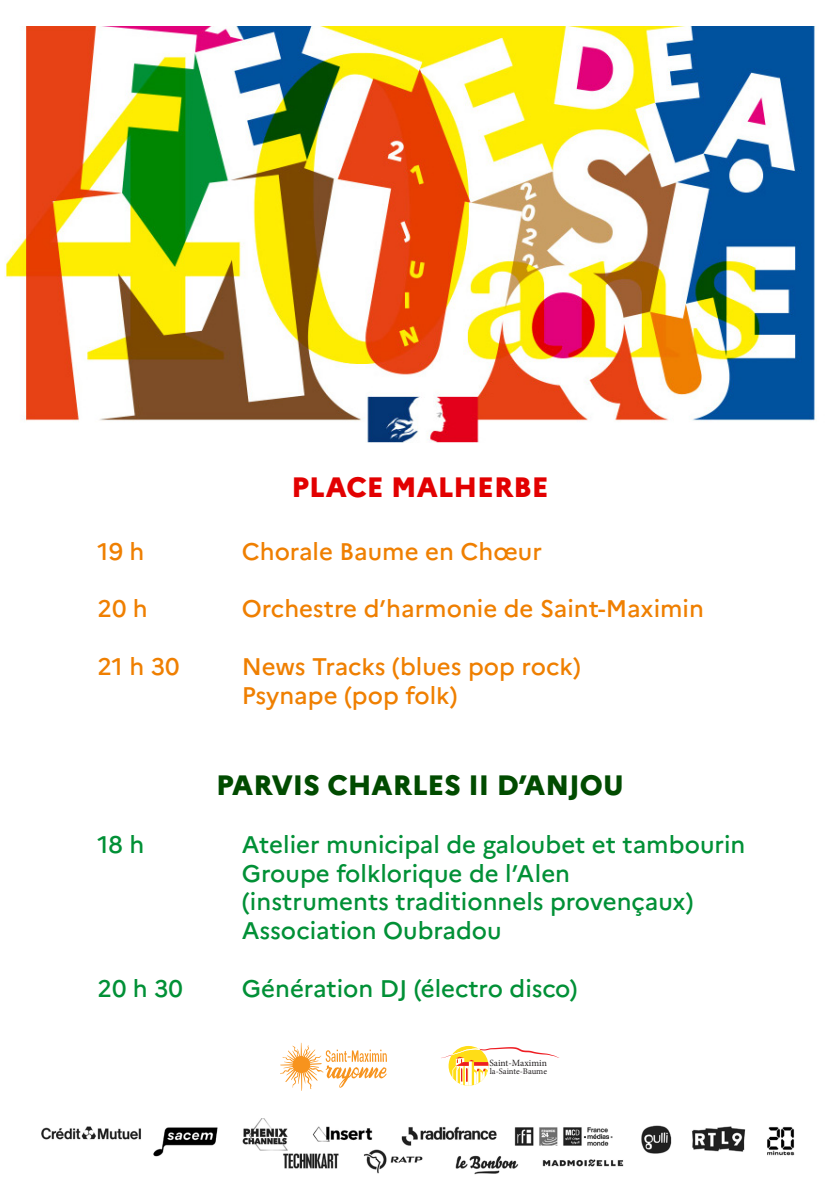
<style>
.page{position:relative;width:840px;height:1191px;background:#fff}
.page>*{position:absolute;margin:0;border:0;box-sizing:border-box;transform-origin:0 0}
.t1{font:800 28px "Marianne";color:#014b00}
.t2{font:800 28px "Marianne";color:#e20001}
.t3{font:500 24px/28.8px "Marianne";color:#019036}
.t4{font:500 24px/28.8px "Marianne";color:#ef7f01}
.t5{font:9.6px "Minion Pro";color:#231f20}
.t6{font:8.6px "Minion Pro";color:#231f20}
</style>
<div class="page">
<img style="left:6px;top:26px;width:810px;height:416px">
<img style="left:41px;top:1119px;width:754px;height:56px">
<svg style="left:441px;top:1046px;width:118px;height:39px"></svg>
<svg style="left:280px;top:1042px;width:107px;height:49px"></svg>
<p class="t2" style="left:291px;top:470px;width:258px">PLACE MALHERBE</p>
<p class="t4" style="left:98px;top:537px;width:48px">19 h</p>
<p class="t4" style="left:242px;top:537px;width:301px">Chorale Baume en Chœur</p>
<p class="t4" style="left:98px;top:594px;width:52px">20 h</p>
<p class="t4" style="left:242px;top:594px;width:463px">Orchestre d’harmonie de Saint-Maximin</p>
<p class="t4" style="left:98px;top:652px;width:83px">21 h 30</p>
<p class="t4" style="left:242px;top:652px;width:340px">News Tracks (blues pop rock)<br>Psynape (pop folk)</p>
<p class="t1" style="left:216px;top:768px;width:409px">PARVIS CHARLES II D’ANJOU</p>
<p class="t3" style="left:98px;top:829px;width:48px">18 h</p>
<p class="t3" style="left:242px;top:829px;width:505px">Atelier municipal de galoubet et tambourin Groupe folklorique de l’Alen<br>(instruments traditionnels provençaux)<br>Association Oubradou</p>
<p class="t3" style="left:98px;top:973px;width:87px">20 h 30</p>
<p class="t3" style="left:242px;top:973px;width:337px">Génération DJ (électro disco)</p>
<p class="t5" style="left:489px;top:1056px;width:59px">Saint-Maximin</p>
<p class="t6" style="left:489px;top:1065px;width:59px">la-Sainte-Baume</p>
</div>
